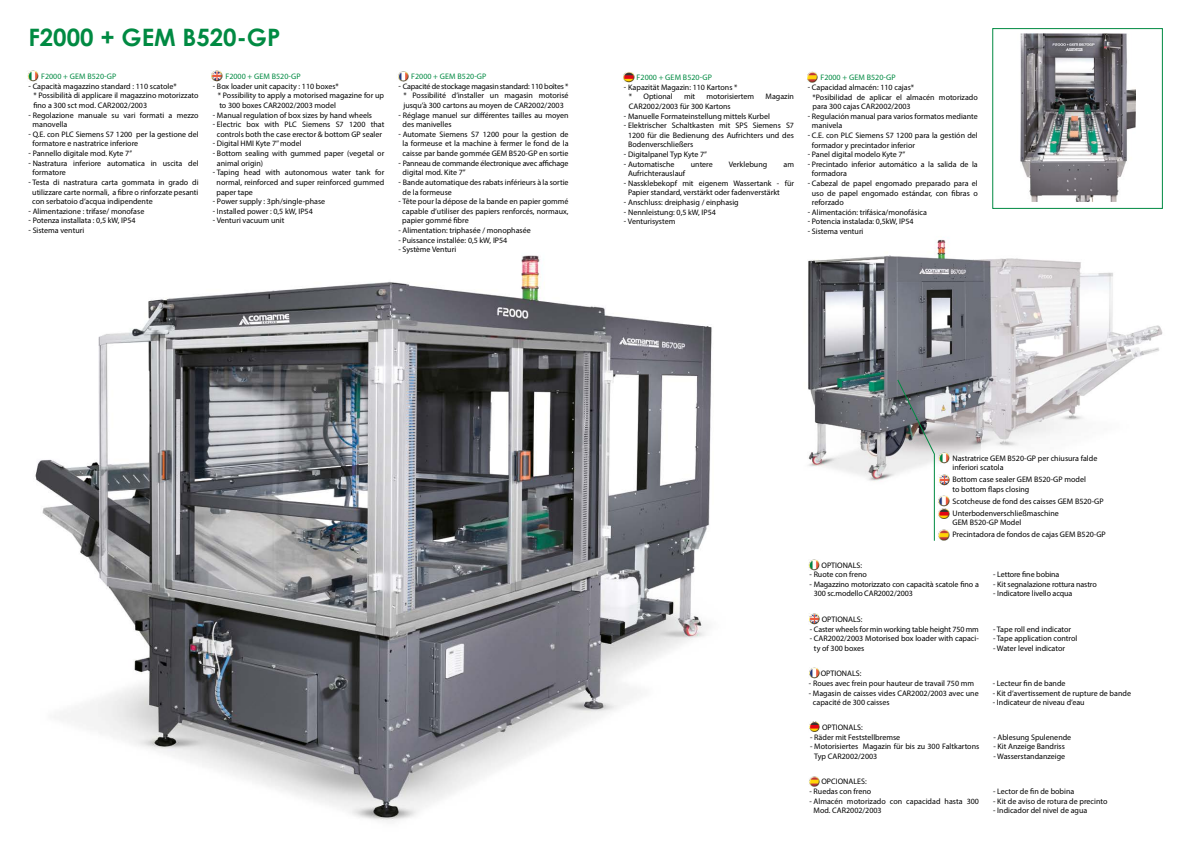
<style>
.page{position:relative;width:1191px;height:842px;background:#fff}
.page>*{position:absolute;margin:0;border:0;box-sizing:border-box;transform-origin:0 0}
.t1{font:700 24px "Century Gothic";color:#008a42}
.t2{font:8px/9.6px "Myriad Pro";color:#000}
.t3{font:8px "Myriad Pro";letter-spacing:.005em;color:#008a42}
.t4{font:8px/9.6px "Myriad Pro";letter-spacing:-.02em;color:#000}
.t5{font:7.9px "Myriad Pro";letter-spacing:-.02em;color:#000}
.s1{font-size:8px}
</style>
<div class="page">
<img style="left:808px;top:239px;width:355px;height:264px">
<img style="left:1020px;top:34px;width:115px;height:168px">
<svg style="left:623px;top:72px;width:12px;height:11px"></svg>
<svg style="left:211px;top:71px;width:11px;height:11px"></svg>
<svg style="left:27px;top:71px;width:12px;height:11px"></svg>
<svg style="left:807px;top:72px;width:11px;height:11px"></svg>
<svg style="left:398px;top:71px;width:11px;height:11px"></svg>
<img style="left:35px;top:255px;width:677px;height:566px">
<div style="left:992px;top:28px;width:170px;height:181px;border:1px solid #008a42"></div>
<svg style="left:808px;top:559px;width:12px;height:12px"></svg>
<svg style="left:809px;top:668px;width:11px;height:11px"></svg>
<svg style="left:809px;top:776px;width:11px;height:11px"></svg>
<svg style="left:809px;top:613px;width:11px;height:11px"></svg>
<svg style="left:809px;top:722px;width:11px;height:10px"></svg>
<svg style="left:897px;top:379px;width:52px;height:162px"></svg>
<h1 class="t1" style="left:28px;top:23px;width:254px">F2000 + GEM B520-GP</h1>
<p class="t3" style="left:41px;top:72px;width:77px">F2000 + GEM B520-GP</p>
<p class="t2" style="left:33px;top:81px;width:167px;text-indent:-5px">- Capacità magazzino standard : 110 scatole*<br>* Possibilità di applicare il magazzino motorizzato fino a 300 sct mod. CAR2002/2003</p>
<p class="t2" style="left:33px;top:110px;width:167px;text-indent:-4px">- Regolazione manuale su vari formati a mezzo manovella</p>
<p class="t2" style="left:33px;top:129px;width:167px;text-indent:-4px">- Q.E. con PLC Siemens S7 1200 per la gestione del formatore e nastratrice inferiore</p>
<p class="t2" style="left:28px;top:148px;width:105px">- Pannello digitale mod. Kyte 7’’</p>
<p class="t2" style="left:33px;top:158px;width:167px;text-indent:-4px">- Nastratura inferiore automatica in uscita del formatore</p>
<p class="t2" style="left:32px;top:177px;width:168px;text-align:justify;text-indent:-4px">- Testa di nastratura carta gommata in grado di utilizzare carte normali, a fibre o rinforzate pesanti con serbatoio d’acqua indipendente</p>
<p class="t2" style="left:28px;top:206px;width:117px">- Alimentazione : trifase/ monofase</p>
<p class="t2" style="left:28px;top:216px;width:109px">- Potenza installata : 0,5 kW, IP54</p>
<p class="t2" style="left:28px;top:225px;width:57px">- Sistema venturi</p>
<p class="t3" style="left:225px;top:72px;width:77px">F2000 + GEM B520-GP</p>
<p class="t2" style="left:218px;top:81px;width:168px;text-indent:-5px">- Box loader unit capacity : 110 boxes*<br>* Possibility to apply a motorised magazine for up to 300 boxes CAR2002/2003 model</p>
<p class="t2" style="left:213px;top:110px;width:161px">- Manual regulation of box sizes by hand wheels</p>
<p class="t2" style="left:213px;top:120px;width:173px;text-align:center">- Electric box with PLC Siemens S7 1200 that controls both the case erector &amp; bottom GP sealer</p>
<p class="t2" style="left:213px;top:139px;width:90px">- Digital HMI Kyte 7’’ model</p>
<p class="t2" style="left:217px;top:148px;width:169px;text-indent:-4px">- Bottom sealing with gummed paper (vegetal or animal origin)</p>
<p class="t2" style="left:217px;top:168px;width:169px;text-align:justify;text-indent:-4px">- Taping head with autonomous water tank for normal, reinforced and super reinforced gummed paper tape</p>
<p class="t2" style="left:213px;top:196px;width:114px">- Power supply : 3ph/single-phase</p>
<p class="t2" style="left:213px;top:206px;width:102px">- Installed power : 0,5 kW, IP54</p>
<p class="t2" style="left:213px;top:216px;width:73px">- Venturi vacuum unit</p>
<p class="t3" style="left:411px;top:72px;width:77px">F2000 + GEM B520-GP</p>
<p class="t5" style="left:398px;top:81px;width:172px"><span class="s1">-</span> Capacité de stockage magasin standard: 110 boîtes *</p>
<p class="t2" style="left:403px;top:91px;width:167px">* Possibilité d’installer un magasin motorisé jusqu’à 300 cartons au moyen de CAR2002/2003</p>
<p class="t2" style="left:402px;top:110px;width:167px;text-indent:-4px">- Réglage manuel sur différentes tailles au moyen des manivelles</p>
<p class="t2" style="left:398px;top:129px;width:172px;text-align:center">- Automate Siemens S7 1200 pour la gestion de la formeuse et la machine à fermer le fond de la caisse par bande gommée GEM B520-GP en sortie</p>
<p class="t4" style="left:402px;top:158px;width:167px;text-indent:-4px">- Panneau de commande électronique avec affichage digital mod. Kite 7”</p>
<p class="t2" style="left:402px;top:177px;width:167px;text-indent:-4px">- Bande automatique des rabats inférieurs à la sortie de la formeuse</p>
<p class="t2" style="left:402px;top:196px;width:168px;text-align:justify;text-indent:-4px">- Tête pour la dépose de la bande en papier gommé capable d’utiliser des papiers renforcés, normaux, papier gommé fibre</p>
<p class="t2" style="left:398px;top:225px;width:134px">- Alimentation: triphasée / monophasée</p>
<p class="t2" style="left:398px;top:235px;width:110px">- Puissance installée: 0,5 kW, IP54</p>
<p class="t2" style="left:398px;top:244px;width:59px">- Système Venturi</p>
<p class="t3" style="left:636px;top:73px;width:77px">F2000 + GEM B520-GP</p>
<p class="t2" style="left:629px;top:82px;width:110px;text-indent:-5px">- Kapazität Magazin: 110 Kartons * * Optional</p>
<p class="t2" style="left:684px;top:92px;width:13px">mit</p>
<p class="t2" style="left:706px;top:92px;width:49px">motorisiertem</p>
<p class="t2" style="left:765px;top:92px;width:30px">Magazin</p>
<p class="t2" style="left:629px;top:101px;width:103px">CAR2002/2003 für 300 Kartons</p>
<p class="t2" style="left:624px;top:111px;width:147px">- Manuelle Formateinstellung mittels Kurbel</p>
<p class="t2" style="left:628px;top:121px;width:167px;text-align:justify;text-indent:-4px">- Elektrischer Schaltkasten mit SPS Siemens S7<br>1200 für die Bedienung des Aufrichters und des Bodenverschließers</p>
<p class="t2" style="left:624px;top:149px;width:85px">- Digitalpanel Typ Kyte 7”</p>
<p class="t2" style="left:624px;top:159px;width:52px">- Automatische</p>
<p class="t2" style="left:691px;top:159px;width:23px">untere</p>
<p class="t2" style="left:729px;top:159px;width:40px">Verklebung</p>
<p class="t2" style="left:783px;top:159px;width:12px">am</p>
<p class="t2" style="left:628px;top:169px;width:59px">Aufrichterauslauf</p>
<p class="t2" style="left:628px;top:178px;width:167px;text-indent:-4px">- Nassklebekopf mit eigenem Wassertank - für<br>Papier standard, verstärkt oder fadenverstärkt</p>
<p class="t2" style="left:624px;top:197px;width:116px">- Anschluss: dreiphasig / einphasig</p>
<p class="t2" style="left:624px;top:207px;width:94px">- Nennleistung: 0,5 kW, IP54</p>
<p class="t2" style="left:624px;top:217px;width:53px">- Venturisystem</p>
<p class="t3" style="left:820px;top:73px;width:77px">F2000 + GEM B520-GP</p>
<p class="t2" style="left:812px;top:82px;width:167px;text-indent:-5px">- Capacidad almacén: 110 cajas*<br>*Posibilidad de aplicar el almacén motorizado para 300 cajas CAR2002/2003</p>
<p class="t2" style="left:812px;top:111px;width:167px;text-indent:-4px">- Regulación manual para varios formatos mediante manivela</p>
<p class="t2" style="left:812px;top:130px;width:167px;text-indent:-4px">- C.E. con PLC Siemens S7 1200 para la gestión del formador y precintador inferior</p>
<p class="t2" style="left:807px;top:150px;width:99px">- Panel digital modelo Kyte 7”</p>
<p class="t2" style="left:812px;top:159px;width:167px;text-indent:-4px">- Precintado inferior automático a la salida de la formadora</p>
<p class="t2" style="left:812px;top:178px;width:167px;text-align:justify;text-indent:-4px">- Cabezal de papel engomado preparado para el uso de papel engomado estándar, con fibras o reforzado</p>
<p class="t2" style="left:807px;top:207px;width:121px">- Alimentación: trifásica/monofásica</p>
<p class="t2" style="left:807px;top:217px;width:107px">- Potencia instalada: 0,5kW, IP54</p>
<p class="t2" style="left:807px;top:226px;width:57px">- Sistema venturi</p>
<p class="t2" style="left:952px;top:453px;width:146px">Nastratrice GEM B520-GP per chiusura falde inferiori scatola</p>
<p class="t2" style="left:952px;top:475px;width:135px">Bottom case sealer GEM B520-GP model to bottom flaps closing</p>
<p class="t2" style="left:952px;top:495px;width:153px;line-height:11.9px">Scotcheuse de fond des caisses GEM B520-GP<br>Unterbodenverschließmaschine</p>
<p class="t2" style="left:952px;top:516px;width:155px;line-height:11.9px">GEM B520-GP Model<br>Precintadora de fondos de cajas GEM B520-GP</p>
<p class="t2" style="left:821px;top:560px;width:42px">OPTIONALS:</p>
<p class="t2" style="left:809px;top:570px;width:59px">- Ruote con freno</p>
<p class="t2" style="left:813px;top:579px;width:167px;text-indent:-4px">- Magazzino motorizzato con capacità scatole fino a<br>300 sc.modello CAR2002/2003</p>
<p class="t2" style="left:821px;top:614px;width:42px">OPTIONALS:</p>
<p class="t2" style="left:810px;top:624px;width:170px">- Caster wheels for min working table height 750 mm</p>
<p class="t2" style="left:814px;top:633px;width:166px;text-indent:-4px">- CAR2002/2003 Motorised box loader with capaci&shy;ty of 300 boxes</p>
<p class="t2" style="left:820px;top:669px;width:42px">OPTIONALS:</p>
<p class="t2" style="left:809px;top:678px;width:167px">- Roues avec frein pour hauteur de travail 750 mm</p>
<p class="t2" style="left:813px;top:688px;width:167px;text-indent:-4px">- Magasin de caisses vides CAR2002/2003 avec une capacité de 300 caisses</p>
<p class="t2" style="left:822px;top:722px;width:42px">OPTIONALS:</p>
<p class="t2" style="left:810px;top:732px;width:92px">- Räder mit Feststellbremse</p>
<p class="t2" style="left:814px;top:741px;width:167px;text-indent:-4px">- Motorisiertes Magazin für bis zu 300 Faltkartons<br>Typ CAR2002/2003</p>
<p class="t2" style="left:821px;top:777px;width:47px">OPCIONALES:</p>
<p class="t2" style="left:809px;top:786px;width:63px">- Ruedas con freno</p>
<p class="t2" style="left:813px;top:796px;width:167px;text-indent:-4px">- Almacén motorizado con capacidad hasta 300<br>Mod. CAR2002/2003</p>
<p class="t2" style="left:993px;top:570px;width:68px">- Lettore fine bobina</p>
<p class="t2" style="left:993px;top:579px;width:105px">- Kit segnalazione rottura nastro</p>
<p class="t2" style="left:993px;top:589px;width:81px">- Indicatore livello acqua</p>
<p class="t2" style="left:993px;top:624px;width:80px">- Tape roll end indicator</p>
<p class="t2" style="left:993px;top:633px;width:86px">- Tape application control</p>
<p class="t2" style="left:993px;top:643px;width:73px">- Water level indicator</p>
<p class="t2" style="left:992px;top:678px;width:74px">- Lecteur fin de bande</p>
<p class="t2" style="left:992px;top:688px;width:140px">- Kit d’avertissement de rupture de bande</p>
<p class="t2" style="left:992px;top:697px;width:93px">- Indicateur de niveau d’eau</p>
<p class="t2" style="left:993px;top:732px;width:79px">- Ablesung Spulenende</p>
<p class="t2" style="left:993px;top:741px;width:73px">- Kit Anzeige Bandriss</p>
<p class="t2" style="left:993px;top:751px;width:73px">- Wasserstandanzeige</p>
<p class="t2" style="left:993px;top:786px;width:83px">- Lector de fin de bobina</p>
<p class="t2" style="left:993px;top:796px;width:116px">- Kit de aviso de rotura de precinto</p>
<p class="t2" style="left:993px;top:806px;width:96px">- Indicador del nivel de agua</p>
</div>
